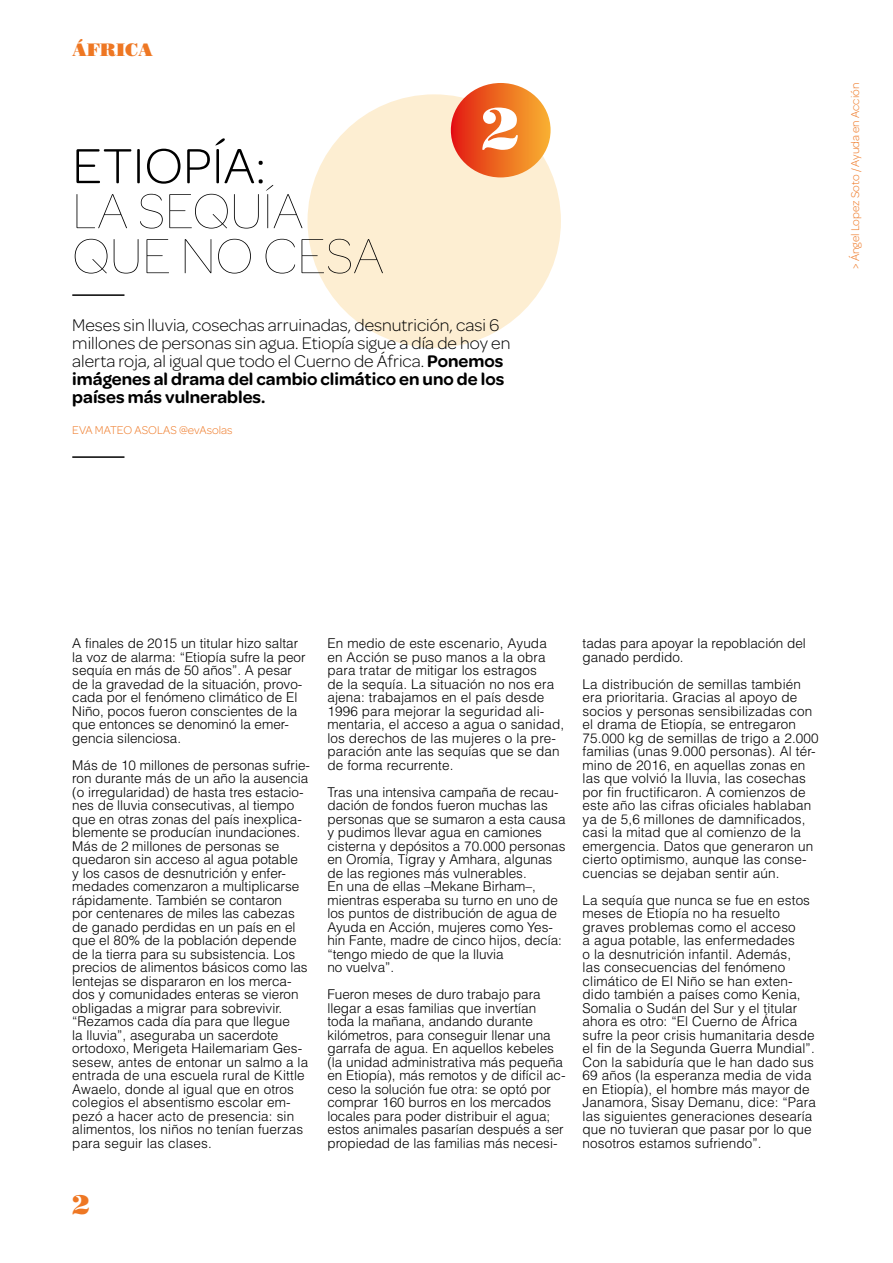
<style>
.page{position:relative;width:893px;height:1263px;background:#fff}
.page>*{position:absolute;margin:0;border:0;box-sizing:border-box;transform-origin:0 0}
.t1{font:58.5px "Bodoni Std Poster";color:#fff}
.t2{font:100 52.5px/45px "Omnes";color:#000}
.t3{font:300 52.5px "Omnes";color:#000}
.t4{font:27px "Bodoni Std Poster";color:#ee7723}
.t5{font:300 18px/18px "Omnes";color:#000}
.t6{font:18px "Bodoni Std Poster";color:#ee7723}
.t7{font:300 13.5px/13.5px "Helvetica LT Std";color:#000}
.t8{font:300 12px "Omnes";color:#ee7723}
.s1{font-weight:600}
</style>
<div class="page">
<div style="left:307px;top:94px;width:254px;height:254px;background:#fdeed2;border-radius:50%"></div>
<svg style="left:451px;top:83px;width:100px;height:94px"></svg>
<hr style="left:72px;top:294px;width:52px;height:2px;background:#000">
<hr style="left:72px;top:456px;width:52px;height:2px;background:#000">
<h3 class="t6" style="left:72px;top:39px;width:82px">ÁFRICA</h3>
<h2 class="t3" style="left:72px;top:137px;width:195px">ETIOPÍA:</h2>
<h2 class="t2" style="left:72px;top:189px;width:313px">LA SEQUÍA<br>QUE NO CESA</h2>
<h1 class="t1" style="left:481px;top:93px;width:41px">2</h1>
<p class="t5" style="left:72px;top:316px;width:440px">Meses sin lluvia, cosechas arruinadas, desnutrición, casi 6 millones de personas sin agua. Etiopía sigue a día de hoy en alerta roja, al igual que todo el Cuerno de África. <span class="s1">Ponemos imágenes al drama del cambio climático en uno de los países más vulnerables.</span></p>
<p class="t8" style="left:72px;top:424px;width:162px">EVA MATEO ASOLAS @evAsolas</p>
<p class="t8" style="left:849px;top:269px;width:187px;rotate:-90deg">&gt; Ángel Lopez Soto / Ayuda en Acción</p>
<p class="t7" style="left:72px;top:636px;width:235px">A finales de 2015 un titular hizo saltar la voz de alarma: “Etiopía sufre la peor sequía en más de 50 años”. A pesar de la gravedad de la situación, provo&shy;cada por el fenómeno climático de El Niño, pocos fueron conscientes de la que entonces se denominó la emer&shy;gencia silenciosa.</p>
<p class="t7" style="left:72px;top:758px;width:239px">Más de 10 millones de personas sufrie&shy;ron durante más de un año la ausencia (o irregularidad) de hasta tres estacio&shy;nes de lluvia consecutivas, al tiempo que en otras zonas del país inexplica&shy;blemente se producían inundaciones.<br>Más de 2 millones de personas se quedaron sin acceso al agua potable<br>y los casos de desnutrición y enfer&shy;medades comenzaron a multiplicarse rápidamente. También se contaron<br>por centenares de miles las cabezas de ganado perdidas en un país en el que el 80% de la población depende de la tierra para su subsistencia. Los precios de alimentos básicos como las lentejas se dispararon en los merca&shy;dos y comunidades enteras se vieron obligadas a migrar para sobrevivir. “Rezamos cada día para que llegue<br>la lluvia”, aseguraba un sacerdote ortodoxo, Merigeta Hailemariam Ges&shy;sesew, antes de entonar un salmo a la entrada de una escuela rural de Kittle Awaelo, donde al igual que en otros colegios el absentismo escolar em&shy;pezó a hacer acto de presencia: sin alimentos, los niños no tenían fuerzas para seguir las clases.</p>
<h3 class="t4" style="left:72px;top:1188px;width:20px">2</h3>
<p class="t7" style="left:327px;top:636px;width:238px">En medio de este escenario, Ayuda en Acción se puso manos a la obra para tratar de mitigar los estragos<br>de la sequía. La situación no nos era ajena: trabajamos en el país desde 1996 para mejorar la seguridad ali&shy;mentaria, el acceso a agua o sanidad, los derechos de las mujeres o la pre&shy;paración ante las sequías que se dan de forma recurrente.</p>
<p class="t7" style="left:327px;top:785px;width:240px">Tras una intensiva campaña de recau&shy;dación de fondos fueron muchas las personas que se sumaron a esta causa y pudimos llevar agua en camiones cisterna y depósitos a 70.000 personas en Oromía, Tigray y Amhara, algunas de las regiones más vulnerables.<br>En una de ellas –Mekane Birham–, mientras esperaba su turno en uno de los puntos de distribución de agua de Ayuda en Acción, mujeres como Yes&shy;hin Fante, madre de cinco hijos, decía: “tengo miedo de que la lluvia<br>no vuelva”.</p>
<p class="t7" style="left:327px;top:987px;width:240px">Fueron meses de duro trabajo para llegar a esas familias que invertían toda la mañana, andando durante kilómetros, para conseguir llenar una garrafa de agua. En aquellos kebeles (la unidad administrativa más pequeña en Etiopía), más remotos y de difícil ac&shy;ceso la solución fue otra: se optó por comprar 160 burros en los mercados locales para poder distribuir el agua; estos animales pasarían después a ser propiedad de las familias más necesi-</p>
<p class="t7" style="left:583px;top:636px;width:225px">tadas para apoyar la repoblación del ganado perdido.</p>
<p class="t7" style="left:583px;top:677px;width:238px">La distribución de semillas también era prioritaria. Gracias al apoyo de socios y personas sensibilizadas con el drama de Etiopía, se entregaron 75.000 kg de semillas de trigo a 2.000 familias (unas 9.000 personas). Al tér&shy;mino de 2016, en aquellas zonas en las que volvió la lluvia, las cosechas por fin fructificaron. A comienzos de este año las cifras oficiales hablaban ya de 5,6 millones de damnificados, casi la mitad que al comienzo de la emergencia. Datos que generaron un cierto optimismo, aunque las conse&shy;cuencias se dejaban sentir aún.</p>
<p class="t7" style="left:583px;top:893px;width:235px">La sequía que nunca se fue en estos meses de Etiopía no ha resuelto graves problemas como el acceso<br>a agua potable, las enfermedades<br>o la desnutrición infantil. Además,<br>las consecuencias del fenómeno climático de El Niño se han exten&shy;dido también a países como Kenia, Somalia o Sudán del Sur y el titular ahora es otro: “El Cuerno de África sufre la peor crisis humanitaria desde el fin de la Segunda Guerra Mundial”.<br>Con la sabiduría que le han dado sus 69 años (la esperanza media de vida en Etiopía), el hombre más mayor de Janamora, Sisay Demanu, dice: “Para las siguientes generaciones desearía que no tuvieran que pasar por lo que nosotros estamos sufriendo”.</p>
</div>
